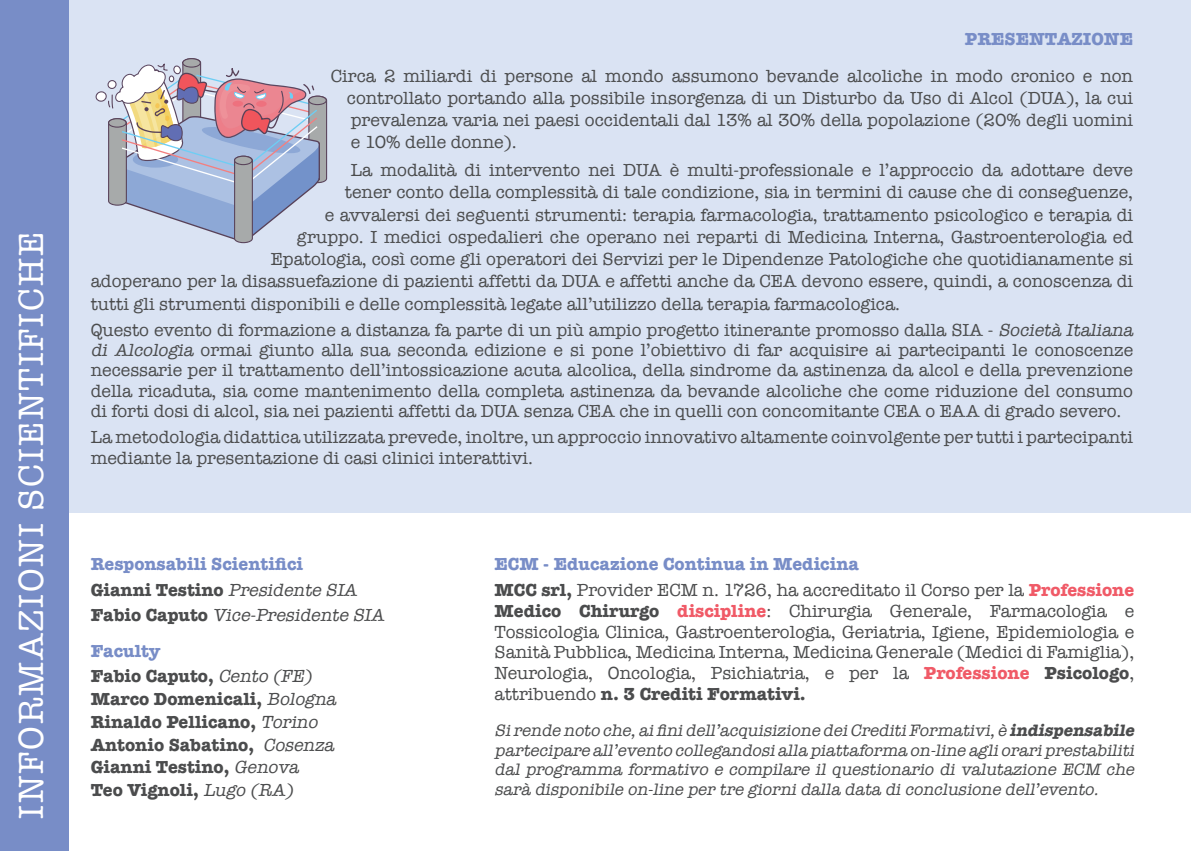
<style>
.page{position:relative;width:1191px;height:851px;background:#fff}
.page>*{position:absolute;margin:0;border:0;box-sizing:border-box;transform-origin:0 0}
.t1{font:36px "American Typewriter";letter-spacing:.05em;color:#fff}
.t2{font:18px/20.4px "American Typewriter";color:#4b4c4d}
.t3{font:700 18px/22.8px "American Typewriter";color:#4b4c4d}
.t4{font:italic 18px/25.6px "American Typewriter";color:#4b4c4d}
.t5{font:700 18px "American Typewriter";color:#788dc7}
.t6{font:italic 17px/19.6px "American Typewriter";color:#4b4c4d;text-align:justify}
.s1{font-style:italic}
.s2{font-weight:700;font-style:normal;color:#788dc7}
.s3{font-weight:700;font-style:normal}
.s4{color:#788dc7}
.s5{font-weight:400;font-style:italic}
.s6{font-weight:700;color:#788dc7}
.s7{font-weight:700}
.s8{font-weight:700;color:#f05a67}
</style>
<div class="page">
<div style="left:63px;top:0;width:1128px;height:512px;background:#dae3f3"></div>
<svg style="left:95px;top:58px;width:232px;height:185px"></svg>
<div style="left:0;top:0;width:68px;height:850px;background:#788dc7"></div>
<h1 class="t1" style="left:4px;top:818px;width:588px;rotate:-90deg">INFORMAZIONI SCIENTIFICHE</h1>
<p class="t5" style="left:965px;top:23px;width:170px">PRESENTAZIONE</p>
<p class="t2" style="left:347px;top:64px;width:788px;line-height:22.2px;text-align:justify;text-indent:-16px">Circa 2 miliardi di persone al mondo assumono bevande alcoliche in modo cronico e non controllato portando alla possibile insorgenza di un Disturbo da Uso di Alcol (DUA), la cui prevalenza varia nei paesi occidentali dal 13% al 30% della popolazione (20% degli uomini e 10% delle donne).</p>
<p class="t2" style="left:351px;top:159px;width:783px">La modalità di intervento nei DUA è multi-professionale e l’approccio da adottare deve</p>
<p class="t2" style="left:345px;top:182px;width:790px">tener conto della complessità di tale condizione, sia in termini di cause che di conseguenze,</p>
<p class="t2" style="left:325px;top:204px;width:810px">e avvalersi dei seguenti strumenti: terapia farmacologia, trattamento psicologico e terapia di</p>
<p class="t2" style="left:297px;top:226px;width:838px">gruppo. I medici ospedalieri che operano nei reparti di Medicina Interna, Gastroenterologia ed</p>
<p class="t2" style="left:271px;top:248px;width:864px">Epatologia, così come gli operatori dei Servizi per le Dipendenze Patologiche che quotidianamente si</p>
<p class="t2" style="left:91px;top:270px;width:1044px">adoperano per la disassuefazione di pazienti affetti da DUA e affetti anche da CEA devono essere, quindi, a conoscenza di</p>
<p class="t2" style="left:91px;top:293px;width:811px">tutti gli strumenti disponibili e delle complessità legate all’utilizzo della terapia farmacologica.</p>
<p class="t2" style="left:91px;top:319px;width:1048px">Questo evento di formazione a distanza fa parte di un più ampio progetto itinerante promosso dalla SIA - <span class="s1">Società Italiana di Alcologia</span> ormai giunto alla sua seconda edizione e si pone l’obiettivo di far acquisire ai partecipanti le conoscenze necessarie per il trattamento dell’intossicazione acuta alcolica, della sindrome da astinenza da alcol e della prevenzione della ricaduta, sia come mantenimento della completa astinenza da bevande alcoliche che come riduzione del consumo di forti dosi di alcol, sia nei pazienti affetti da DUA senza CEA che in quelli con concomitante CEA o EAA di grado severo.</p>
<p class="t2" style="left:91px;top:426px;width:1043px">La metodologia didattica utilizzata prevede, inoltre, un approccio innovativo altamente coinvolgente per tutti i partecipanti mediante la presentazione di casi clinici interattivi.</p>
<p class="t4" style="left:91px;top:550px;width:299px"><span class="s2">Responsabili Scientifici<br></span><span class="s3">Gianni Testino</span> Presidente SIA<br><span class="s3">F ab i o C ap ut o</span> Vice-Presidente SIA</p>
<p class="t3" style="left:91px;top:637px;width:227px;line-height:25.6px"><span class="s4">Faculty<br></span>Fabio Caputo, <span class="s5">Cento (FE)</span></p>
<p class="t3" style="left:91px;top:686px;width:251px">Marco Domenicali, <span class="s5">Bologna<br></span>Rinaldo Pellicano, <span class="s5">Torino<br></span>Antonio Sabatino, <span class="s5">Cosenza<br></span>Gianni Testino, <span class="s5">Genova<br></span>Teo Vignoli, <span class="s5">Lugo (RA)</span></p>
<p class="t2" style="left:494px;top:550px;width:641px;line-height:26.4px"><span class="s6">ECM - Educazione Continua in Medicina<br></span><span class="s7">MCC srl,</span> Provider ECM n. 1726, ha accreditato il Corso per la <span class="s8">Professione</span></p>
<p class="t2" style="left:494px;top:600px;width:641px;text-align:justify"><span class="s7">Medico Chirurgo</span> <span class="s8">discipline</span>: Chirurgia Generale, Farmacologia e Tossicologia Clinica, Gastroenterologia, Geriatria, Igiene, Epidemiologia e Sanità Pubblica, Medicina Interna, Medicina Generale (Medici di Famiglia), Neurologia, Oncologia, Psichiatria, e per la <span class="s8">Professione</span> <span class="s7">Psicologo</span>, attribuendo <span class="s7">n. 3 Crediti Formativi.</span></p>
<p class="t6" style="left:494px;top:720px;width:646px">Sirende noto che,aifinidell’acquisizione deiCreditiFormativi,è <span class="s7">indispensabile </span>partecipare all’evento collegandosialla piattaforma on-line agliorariprestabiliti dal programma formativo e compilare il questionario di valutazione ECM che sarà disponibile on-line per tre giornidalla data diconclusione dell’evento.</p>
</div>
